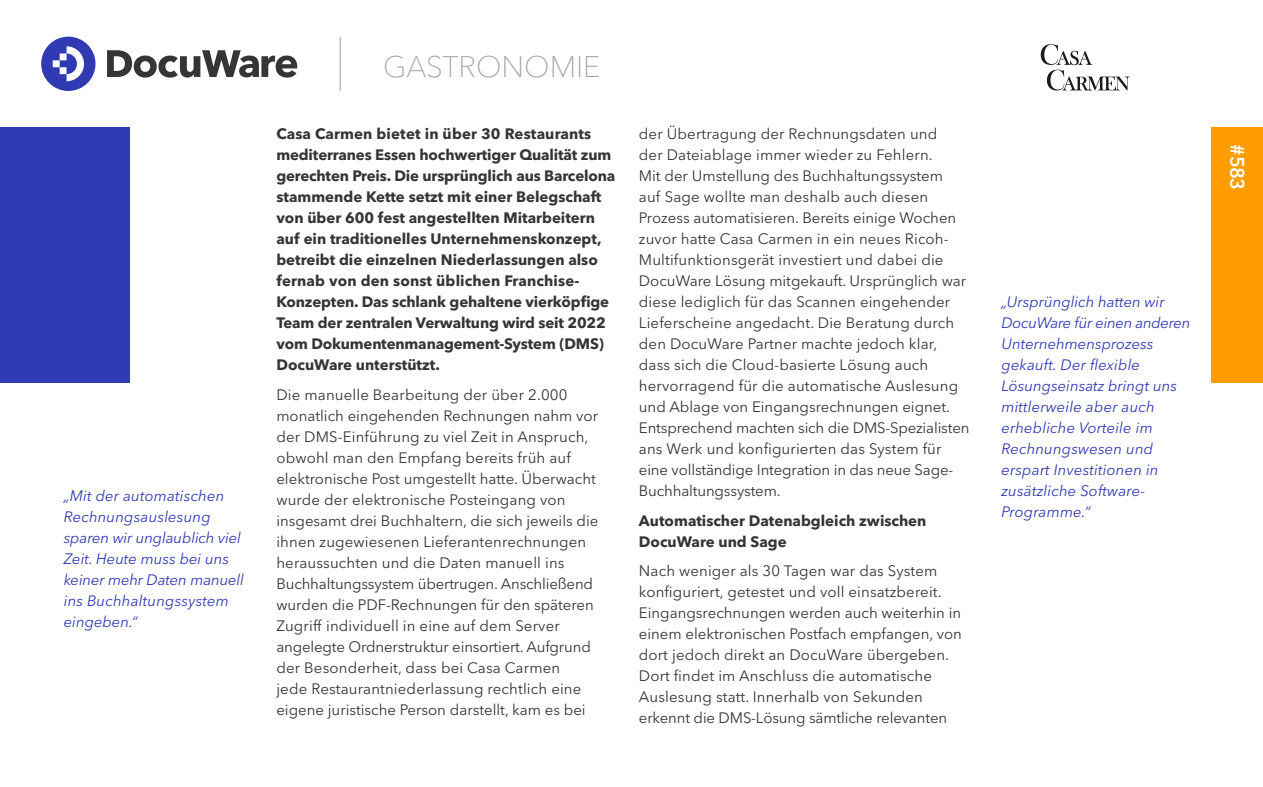
<style>
.page{position:relative;width:1263px;height:787px;background:#fff}
.page>*{position:absolute;margin:0;border:0;box-sizing:border-box;transform-origin:0 0}
.t1{font:100 29.4px "Avenir Next LT Pro";color:#9e9e9e}
.t2{font:600 19.5px "Avenir Next LT Pro";color:#fff}
.t3{font:15px/21px "Avenir Next LT Pro";letter-spacing:.01em;color:#353535}
.t4{font:700 15px/21px "Avenir Next LT Pro";color:#353535}
.t5{font:italic 15px/21px "Avenir Next LT Pro";color:#303ab2}
</style>
<div class="page">
<svg style="left:41px;top:37px;width:55px;height:54px"></svg>
<svg style="left:107px;top:50px;width:190px;height:28px"></svg>
<hr style="left:340px;top:37px;width:1px;height:54px;background:#9e9e9e">
<div style="left:1212px;top:128px;width:51px;height:255px;background:#ff9d00"></div>
<div style="left:0;top:128px;width:130px;height:255px;background:#303ab2"></div>
<svg style="left:1041px;top:44px;width:89px;height:46px"></svg>
<p class="t5" style="left:64px;top:485px;width:182px">„Mit der automatischen<br>Rechnungsauslesung sparen wir unglaublich viel<br>Zeit. Heute muss bei uns keiner mehr Daten manuell ins Buchhaltungssystem eingeben.“</p>
<h1 class="t1" style="left:383px;top:49px;width:219px">GASTRONOMIE</h1>
<p class="t4" style="left:276px;top:123px;width:316px">Casa Carmen bietet in über 30 Restaurants</p>
<p class="t4" style="left:276px;top:144px;width:340px">mediterranes Essen hochwertiger Qualität zum gerechten Preis. Die ursprünglich aus Barcelona stammende Kette setzt mit einer Belegschaft von über 600 fest angestellten Mitarbeitern auf ein traditionelles Unternehmenskonzept, betreibt die einzelnen Niederlassungen also fernab von den sonst üblichen Franchise-Konzepten. Das schlank gehaltene vierköpfige Team der zentralen Verwaltung wird seit 2022 vom Dokumentenmanagement-System (DMS)<br>DocuWare unterstützt.</p>
<p class="t3" style="left:276px;top:384px;width:324px">Die manuelle Bearbeitung der über 2.000 monatlich eingehenden Rechnungen nahm vor der DMS-Einführung zu viel Zeit in Anspruch, obwohl man den Empfang bereits früh auf elektronische Post umgestellt hatte. Überwacht wurde der elektronische Posteingang von insgesamt drei Buchhaltern, die sich jeweils die ihnen zugewiesenen Lieferantenrechnungen heraussuchten und die Daten manuell ins Buchhaltungssystem übertrugen. Anschließend wurden die PDF-Rechnungen für den späteren Zugriff individuell in eine auf dem Server angelegte Ordnerstruktur einsortiert. Aufgrund der Besonderheit, dass bei Casa Carmen<br>jede Restaurantniederlassung rechtlich eine eigene juristische Person darstellt, kam es bei</p>
<p class="t3" style="left:639px;top:123px;width:332px">der Übertragung der Rechnungsdaten und<br>der Dateiablage immer wieder zu Fehlern.<br>Mit der Umstellung des Buchhaltungssystem<br>auf Sage wollte man deshalb auch diesen Prozess automatisieren. Bereits einige Wochen zuvor hatte Casa Carmen in ein neues Ricoh-Multifunktionsgerät investiert und dabei die DocuWare Lösung mitgekauft. Ursprünglich war diese lediglich für das Scannen eingehender Lieferscheine angedacht. Die Beratung durch den DocuWare Partner machte jedoch klar, dass sich die Cloud-basierte Lösung auch hervorragend für die automatische Auslesung und Ablage von Eingangsrechnungen eignet.<br>Entsprechend machten sich die DMS-Spezialisten ans Werk und konfigurierten das System für eine vollständige Integration in das neue Sage-Buchhaltungssystem.</p>
<p class="t4" style="left:639px;top:510px;width:289px">Automatischer Datenabgleich zwischen<br>DocuWare und Sage</p>
<p class="t3" style="left:639px;top:560px;width:324px">Nach weniger als 30 Tagen war das System konfiguriert, getestet und voll einsatzbereit.<br>Eingangsrechnungen werden auch weiterhin in einem elektronischen Postfach empfangen, von dort jedoch direkt an DocuWare übergeben.<br>Dort findet im Anschluss die automatische Auslesung statt. Innerhalb von Sekunden erkennt die DMS-Lösung sämtliche relevanten</p>
<p class="t5" style="left:1001px;top:291px;width:190px">„Ursprünglich hatten wir<br>DocuWare für einen anderen<br>Unternehmensprozess gekauft. Der flexible<br>Lösungseinsatz bringt uns mittlerweile aber auch erhebliche Vorteile im<br>Rechnungswesen und erspart Investitionen in zusätzliche Software-<br>Programme.“</p>
<h2 class="t2" style="left:1249px;top:144px;width:47px;rotate:90deg">#583</h2>
</div>
